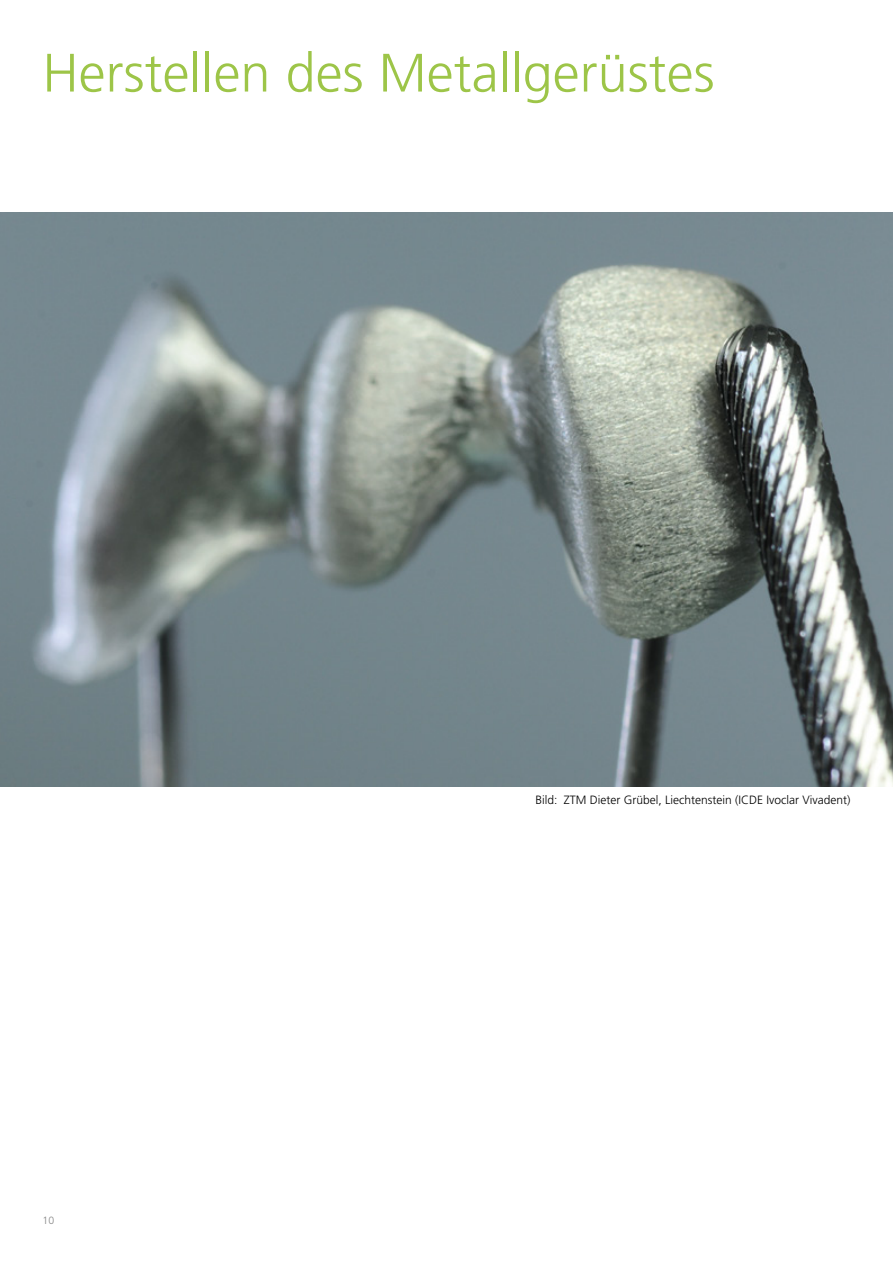
<style>
.page{position:relative;width:893px;height:1263px;background:#fff}
.page>*{position:absolute;margin:0;border:0;box-sizing:border-box;transform-origin:0 0}
.t1{font:300 54px "Frutiger";color:#9dc548}
.t2{font:300 12px "Frutiger";color:#000}
.t3{font:300 10.5px "Frutiger";color:#878787}
</style>
<div class="page">
<img style="left:0;top:213px;width:893px;height:574px">
<h1 class="t1" style="left:43px;top:42px;width:674px">Herstellen des Metallgerüstes</h1>
<p class="t3" style="left:43px;top:1214px;width:13px">10</p>
<p class="t2" style="left:535px;top:793px;width:317px">Bild: ZTM Dieter Grübel, Liechtenstein (ICDE Ivoclar Vivadent)</p>
</div>
